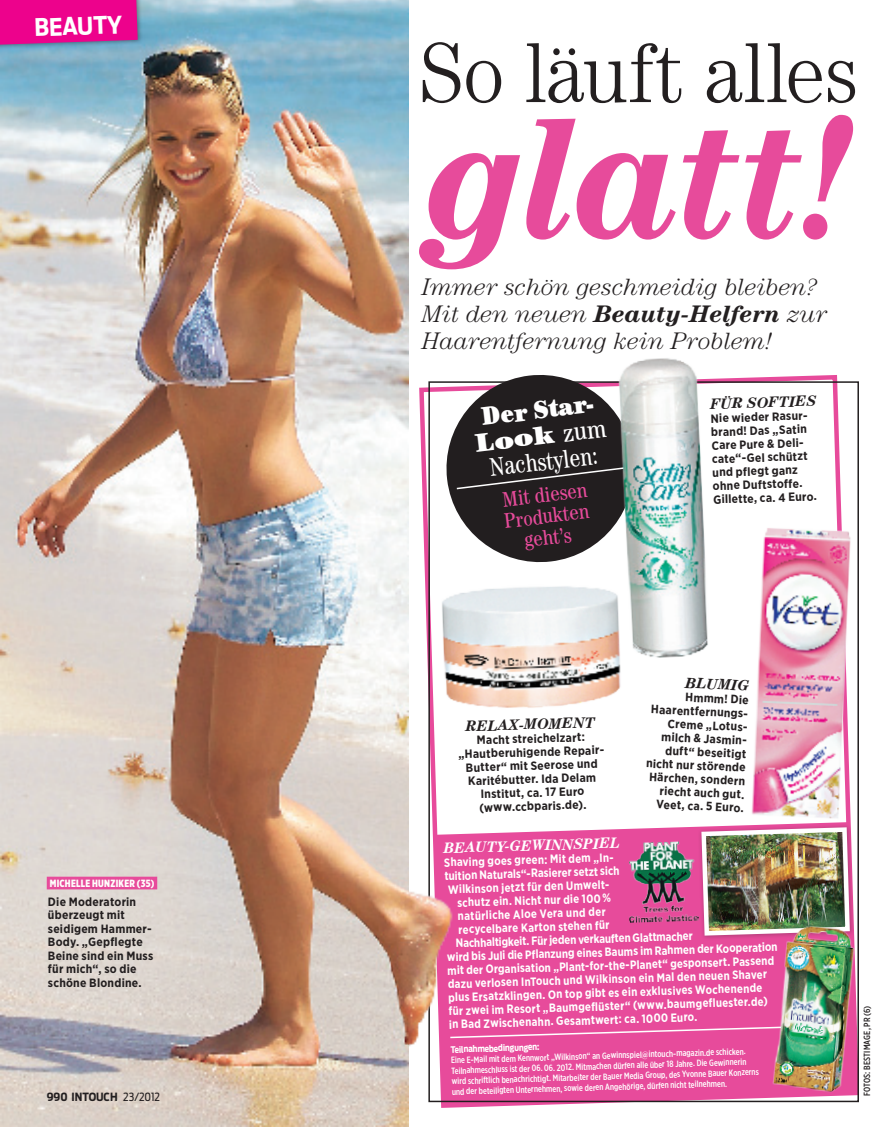
<style>
.page{position:relative;width:893px;height:1127px;background:#fff}
.page>*{position:absolute;margin:0;border:0;box-sizing:border-box;transform-origin:0 0}
.t1{font:italic 700 175.2px "Century Std";letter-spacing:-.015em;color:#e74b9b;scale:.94 1}
.t2{font:300 85.65px "Century Std";color:#231f20;scale:.94 1}
.t3{font:condensed 25.65px/25.7px "Century Std";color:#fff;text-align:center;scale:1.06 1}
.Vorspann_Beauty{font:italic 300 24px/27px "Century Std";color:#231f20}
.Rubrik_Beauty{font:700 24px "Antenna Cond";color:#fff}
.t4{font:condensed 21.15px "Century Std";color:#e74b9b}
.BU_Anreißer{font:italic 700 15px "Century Std";color:#231f20}
.BU_Anreißer-2{font:italic 700 15px "Century Std";color:#fff}
.BU_Positiv{font:700 12px "Gotham Narrow";color:#fff;scale:.93 1}
.BU_Positiv-2{font:700 12px/13.5px "Gotham Narrow";letter-spacing:.02em;color:#231f20}
.BU_Anreißer-3{font:700 12px/13.5px "Gotham Narrow";color:#231f20}
.t5{font:700 11.25px "Antenna Cond";color:#231f20}
._03_Namenbalken_klei{font:900 10.5px "Gotham X Narrow";letter-spacing:.025em;color:#fffefc}
.t6{font:500 9px/10.5px "Gotham X Narrow";color:#fff}
.Fotozeile{font:500 9px "Gotham X Narrow";letter-spacing:.015em;color:#231f20}
.t7{font:700 9px "Antenna Cond";color:#fff;scale:.95 1}
.s1{font-weight:400}
.s2{font-weight:700}
.s3{font-weight:900;font-stretch:normal}
</style>
<div class="page">
<svg style="left:419px;top:375px;width:423px;height:733px"></svg>
<img style="left:0;top:0;width:408px;height:1127px">
<div style="left:435px;top:822px;width:327px;height:283px;background:#e74b9b"></div>
<svg style="left:457px;top:1025px;width:305px;height:14px;background:#e95ea5"></svg>
<svg style="left:441px;top:375px;width:170px;height:174px;background:#464142"></svg>
<img style="left:611px;top:358px;width:109px;height:315px">
<img style="left:627px;top:841px;width:71px;height:82px">
<img style="left:743px;top:517px;width:116px;height:311px">
<img style="left:406px;top:549px;width:245px;height:181px">
<div style="left:698px;top:824px;width:157px;height:116px;background:#231f20;opacity:.3"></div>
<img style="left:699px;top:825px;width:153px;height:113px">
<img style="left:762px;top:916px;width:97px;height:189px">
<img style="left:340px;top:822px;width:117px;height:243px">
<svg style="left:0;top:0;width:206px;height:81px;background:#a169a5"></svg>
<div style="left:47px;top:877px;width:110px;height:12px;background:#e74b9b"></div>
<p class="Rubrik_Beauty" style="left:34px;top:13px;width:89px;rotate:-2deg">BEAUTY</p>
<p class="_03_Namenbalken_klei" style="left:50px;top:876px;width:106px">MICHELLE HUNZIKER (35)</p>
<p class="BU_Positiv-2" style="left:48px;top:894px;width:90px">Die Moderatorin überzeugt mit</p>
<p class="BU_Positiv-2" style="left:48px;top:921px;width:107px">seidigem Hammer-<br>Body. „Gepflegte<br>Beine sind ein Muss für mich“, so die schöne Blondine.</p>
<p class="t5" style="left:47px;top:1090px;width:115px">990 INTOUCH <span class="s1">23/2012</span></p>
<p class="t2" style="left:419px;top:24px;width:469px">So läuft alles</p>
<p class="t1" style="left:429px;top:76px;width:459px">glatt!</p>
<p class="Vorspann_Beauty" style="left:422px;top:273px;width:407px">Immer schön geschmeidig bleiben?<br>Mit den neuen <span class="s2">Beauty-Helfern</span> zur<br>Haarentfernung kein Problem!</p>
<p class="t3" style="left:470px;top:405px;width:126px;rotate:-7deg"><span class="s3">Der Star-<br>Look</span> zum<br>Nachstylen:</p>
<p class="t4" style="left:501px;top:487px;width:87px;rotate:-7deg">Mit diesen</p>
<p class="t4" style="left:503px;top:509px;width:87px;rotate:-7deg">Produkten</p>
<p class="t4" style="left:523px;top:528px;width:49px;rotate:-7deg">geht’s</p>
<p class="BU_Anreißer" style="left:710px;top:395px;width:108px;rotate:-2deg">FÜR SOFTIES</p>
<p class="BU_Anreißer-3" style="left:710px;top:412px;width:99px;rotate:-2deg">Nie wieder Rasur&shy;brand! Das „Satin<br>Care Pure &amp; Deli&shy;cate“-Gel schützt und pflegt ganz</p>
<p class="BU_Anreißer-3" style="left:712px;top:479px;width:91px;rotate:-2deg">ohne Duftstoffe.</p>
<p class="BU_Anreißer-3" style="left:713px;top:493px;width:105px;rotate:-2deg">Gillette, ca. 4 Euro.</p>
<p class="BU_Anreißer" style="left:465px;top:718px;width:131px;rotate:-2deg">RELAX-MOMENT</p>
<p class="BU_Positiv-2" style="left:476px;top:733px;width:110px;rotate:-2deg">Macht streichelzart:</p>
<p class="BU_Positiv-2" style="left:458px;top:748px;width:149px;text-align:center;rotate:-2deg">„Hautberuhigende Repair-<br>Butter“ mit Seerose und<br>Karitébutter. Ida Delam</p>
<p class="BU_Positiv-2" style="left:480px;top:787px;width:105px;rotate:-2deg">Institut, ca. 17 Euro</p>
<p class="BU_Positiv-2" style="left:479px;top:801px;width:109px;rotate:-2deg">(www.ccbparis.de).</p>
<p class="BU_Anreißer" style="left:686px;top:674px;width:65px;rotate:3deg">BLUMIG</p>
<p class="BU_Positiv-2" style="left:686px;top:690px;width:65px;rotate:3deg">Hmmm! Die</p>
<p class="BU_Positiv-2" style="left:649px;top:702px;width:102px;text-align:right;rotate:3deg">Haarentfernungs-<br>Creme „Lotus&shy;milch &amp; Jasmin&shy;duft“ beseitigt nicht nur störende<br>Härchen, sondern riecht auch gut.<br>Veet, ca. 5 Euro.</p>
<p class="BU_Anreißer-2" style="left:443px;top:839px;width:178px;rotate:-2deg">BEAUTY-GEWINNSPIEL</p>
<p class="BU_Positiv" style="left:444px;top:855px;width:184px;rotate:-2deg">Shaving goes green: Mit dem „In-</p>
<p class="BU_Positiv" style="left:444px;top:868px;width:190px;rotate:-2deg">tuition Naturals“-Rasierer setzt sich</p>
<p class="BU_Positiv" style="left:448px;top:882px;width:175px;rotate:-2deg">Wilkinson jetzt für den Umwelt-</p>
<p class="BU_Positiv" style="left:457px;top:895px;width:167px;rotate:-2deg">schutz ein. Nicht nur die 100 %</p>
<p class="BU_Positiv" style="left:458px;top:908px;width:161px;rotate:-2deg">natürliche Aloe Vera und der</p>
<p class="BU_Positiv" style="left:458px;top:922px;width:164px;rotate:-2deg">recycelbare Karton stehen für</p>
<p class="BU_Positiv" style="left:455px;top:936px;width:257px;rotate:-2deg">Nachhaltigkeit. Für jeden verkauften Glattmacher</p>
<p class="BU_Positiv" style="left:447px;top:950px;width:357px;rotate:-2deg">wird bis Juli die Pflanzung eines Baums im Rahmen der Kooperation</p>
<p class="BU_Positiv" style="left:447px;top:963px;width:353px;rotate:-2deg">mit der Organisation „Plant-for-the-Planet“ gesponsert. Passend</p>
<p class="BU_Positiv" style="left:448px;top:977px;width:345px;rotate:-2deg">dazu verlosen InTouch und Wilkinson ein Mal den neuen Shaver</p>
<p class="BU_Positiv" style="left:448px;top:990px;width:339px;rotate:-2deg">plus Ersatzklingen. On top gibt es ein exklusives Wochenende</p>
<p class="BU_Positiv" style="left:448px;top:1004px;width:345px;rotate:-2deg">für zwei im Resort „Baumgeflüster“ (www.baumgefluester.de)</p>
<p class="BU_Positiv" style="left:449px;top:1017px;width:269px;rotate:-2deg">in Bad Zwischenahn. Gesamtwert: ca. 1000 Euro.</p>
<p class="t7" style="left:450px;top:1044px;width:95px;rotate:-2deg">Teilnahmebedingungen:</p>
<p class="t6" style="left:451px;top:1055px;width:309px;rotate:-2deg">Eine E-Mail mit dem Kennwort „Wilkinson“ an Gewinnspiel@intouch-magazin.de schicken.<br>Teilnahmeschluss ist der 06. 06. 2012. Mitmachen dürfen alle über 18 Jahre. Die Gewinnerin wird schriftlich benachrichtigt. Mitarbeiter der Bauer Media Group, des Yvonne Bauer Konzerns und der beteiligten Unternehmen, sowie deren Angehörige, dürfen nicht teilnehmen.</p>
<p class="Fotozeile" style="left:861px;top:1096px;width:92px;rotate:-90deg">FOTOS: BESTIMAGE, PR (6)</p>
</div>
